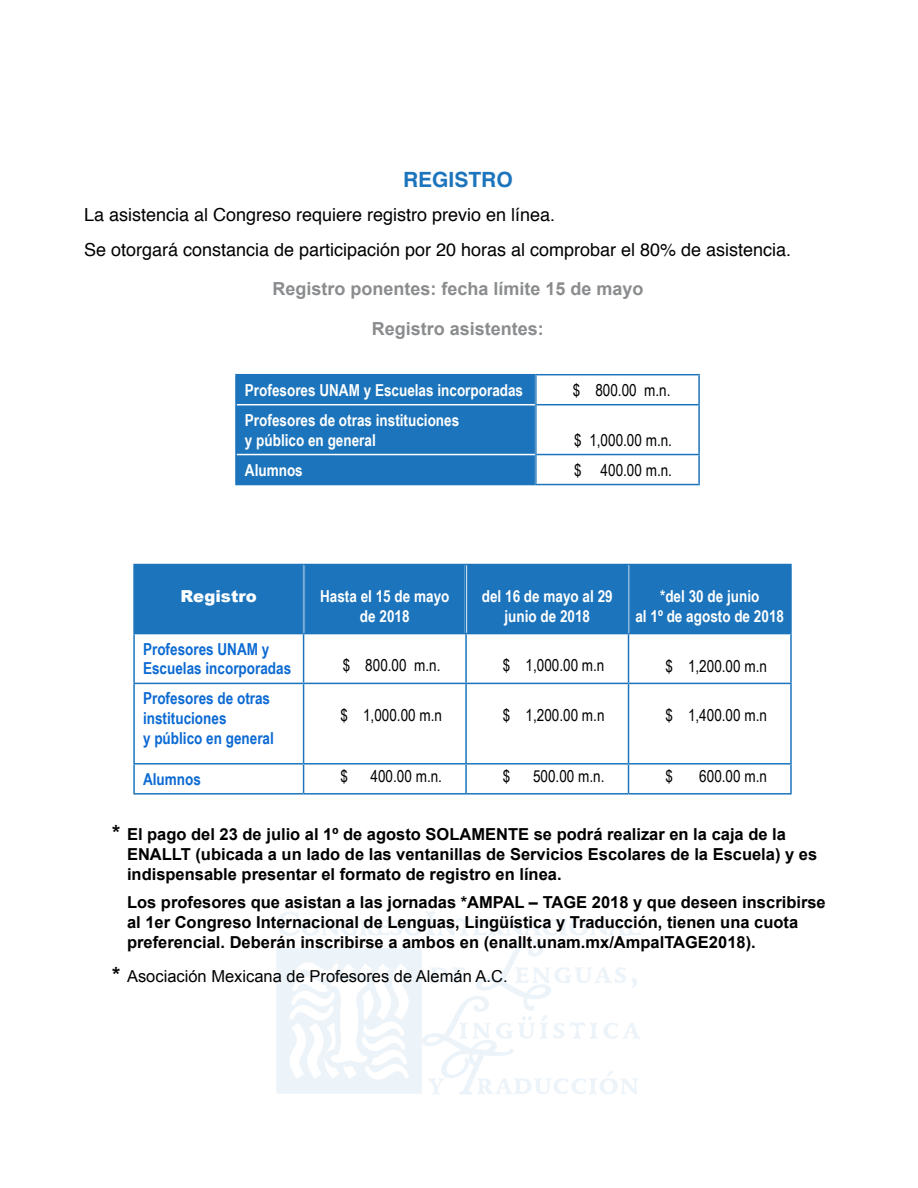
<style>
.page{position:relative;width:918px;height:1188px;background:#fff}
.page>*{position:absolute;margin:0;border:0;box-sizing:border-box;transform-origin:0 0}
.t1{font:700 21px "Helvetica";color:#1c75bc}
.t2{font:18px/34.5px "Helvetica";color:#000}
.t3{font:700 18px "Arial";color:#8a8c8e}
.t4{font:700 16.5px/19.8px "Arial";color:#000}
.t5{font:700 16.5px/19.8px "Arial Narrow";color:#fff;text-align:center}
.t6{font:16.5px "Arial Narrow";color:#000}
.t7{font:700 16.5px/19.8px "Arial Narrow";color:#0c6ad3}
.t8{font:16.5px "Arial";color:#000}
.t9{font:900 16.5px "Arial";color:#fff}
.s1{font-size:21px}
.s2{font-weight:700;font-size:21px}
</style>
<div class="page">
<svg style="left:276px;top:911px;width:365px;height:184px"></svg>
<div style="left:237px;top:375px;width:300px;height:109px;background:#1c75bc"></div>
<hr style="left:536px;top:404px;width:164px;height:1px;background:#1c75bc">
<hr style="left:536px;top:454px;width:164px;height:1px;background:#1c75bc">
<hr style="left:235px;top:374px;width:301px;height:1px;background:#1c75bc">
<hr style="left:536px;top:374px;width:164px;height:1px;background:#1c75bc">
<hr style="left:698px;top:375px;width:2px;height:29px;background:#1c75bc">
<hr style="left:698px;top:405px;width:2px;height:49px;background:#1c75bc">
<hr style="left:698px;top:455px;width:2px;height:29px;background:#1c75bc">
<hr style="left:235px;top:484px;width:301px;height:1px;background:#1c75bc">
<hr style="left:536px;top:484px;width:164px;height:1px;background:#1c75bc">
<hr style="left:237px;top:404px;width:298px;height:1px;background:#fff">
<hr style="left:237px;top:454px;width:298px;height:1px;background:#fff">
<hr style="left:235px;top:375px;width:2px;height:30px;background:#1c75bc">
<hr style="left:235px;top:405px;width:2px;height:50px;background:#1c75bc">
<hr style="left:235px;top:455px;width:2px;height:29px;background:#1c75bc">
<div style="left:135px;top:565px;width:655px;height:68px;background:#1c75bc"></div>
<svg style="left:135px;top:634px;width:655px;height:159px"></svg>
<hr style="left:302px;top:565px;width:3px;height:68px;background:#fff">
<hr style="left:465px;top:565px;width:3px;height:68px;background:#fff">
<hr style="left:627px;top:565px;width:3px;height:68px;background:#fff">
<hr style="left:133px;top:634px;width:2px;height:49px;background:#1c75bc">
<hr style="left:303px;top:634px;width:1px;height:49px;background:#1c75bc">
<hr style="left:465px;top:634px;width:2px;height:49px;background:#1c75bc">
<hr style="left:628px;top:634px;width:1px;height:49px;background:#1c75bc">
<hr style="left:790px;top:634px;width:2px;height:49px;background:#1c75bc">
<hr style="left:133px;top:683px;width:171px;height:1px;background:#1c75bc">
<hr style="left:133px;top:684px;width:2px;height:79px;background:#1c75bc">
<hr style="left:304px;top:683px;width:162px;height:1px;background:#1c75bc">
<hr style="left:303px;top:684px;width:1px;height:79px;background:#1c75bc">
<hr style="left:466px;top:683px;width:163px;height:1px;background:#1c75bc">
<hr style="left:465px;top:684px;width:2px;height:79px;background:#1c75bc">
<hr style="left:629px;top:683px;width:163px;height:1px;background:#1c75bc">
<hr style="left:628px;top:684px;width:1px;height:79px;background:#1c75bc">
<hr style="left:790px;top:684px;width:2px;height:79px;background:#1c75bc">
<hr style="left:133px;top:564px;width:171px;height:1px;background:#1c75bc">
<hr style="left:133px;top:565px;width:2px;height:68px;background:#1c75bc">
<hr style="left:304px;top:564px;width:162px;height:1px;background:#1c75bc">
<hr style="left:466px;top:564px;width:163px;height:1px;background:#1c75bc">
<hr style="left:629px;top:564px;width:163px;height:1px;background:#1c75bc">
<hr style="left:790px;top:565px;width:2px;height:68px;background:#1c75bc">
<hr style="left:133px;top:633px;width:171px;height:1px;background:#1c75bc">
<hr style="left:304px;top:633px;width:162px;height:1px;background:#1c75bc">
<hr style="left:466px;top:633px;width:163px;height:1px;background:#1c75bc">
<hr style="left:629px;top:633px;width:163px;height:1px;background:#1c75bc">
<hr style="left:302px;top:565px;width:2px;height:68px;background:#1c75bc">
<hr style="left:305px;top:565px;width:1px;height:68px;background:#1c75bc">
<hr style="left:465px;top:565px;width:1px;height:68px;background:#1c75bc">
<hr style="left:467px;top:565px;width:1px;height:68px;background:#1c75bc">
<hr style="left:627px;top:565px;width:2px;height:68px;background:#1c75bc">
<hr style="left:630px;top:565px;width:1px;height:68px;background:#1c75bc">
<hr style="left:133px;top:763px;width:171px;height:2px;background:#1c75bc">
<hr style="left:133px;top:765px;width:2px;height:28px;background:#1c75bc">
<hr style="left:304px;top:763px;width:162px;height:2px;background:#1c75bc">
<svg style="left:303px;top:765px;width:1px;height:28px"></svg>
<hr style="left:466px;top:763px;width:163px;height:2px;background:#1c75bc">
<hr style="left:465px;top:765px;width:2px;height:28px;background:#1c75bc">
<hr style="left:629px;top:763px;width:163px;height:2px;background:#1c75bc">
<svg style="left:628px;top:765px;width:1px;height:28px"></svg>
<hr style="left:790px;top:765px;width:2px;height:28px;background:#1c75bc">
<hr style="left:133px;top:793px;width:171px;height:2px;background:#1c75bc">
<hr style="left:304px;top:793px;width:162px;height:2px;background:#1c75bc">
<hr style="left:466px;top:793px;width:163px;height:2px;background:#1c75bc">
<hr style="left:629px;top:793px;width:163px;height:2px;background:#1c75bc">
<p class="t1" style="left:403px;top:162px;width:111px">REGISTRO</p>
<p class="t2" style="left:84px;top:198px;width:709px">La asistencia al Congreso requiere registro previo en línea.<br>Se otorgará constancia de participación por 20 horas al comprobar el 80% de asistencia.</p>
<p class="t3" style="left:272px;top:277px;width:373px">Registro ponentes: fecha límite 15 de mayo</p>
<p class="t3" style="left:372px;top:317px;width:174px">Registro asistentes:</p>
<p class="t5" style="left:245px;top:379px;width:280px">Profesores UNAM y Escuelas incorporadas</p>
<p class="t6" style="left:573px;top:378px;width:99px">$ 800.00 m.n.</p>
<p class="t5" style="left:245px;top:409px;width:216px;text-align:left">Profesores de otras instituciones y público en general</p>
<p class="t6" style="left:574px;top:428px;width:99px">$ 1,000.00 m.n.</p>
<p class="t5" style="left:245px;top:459px;width:59px">Alumnos</p>
<p class="t6" style="left:574px;top:458px;width:99px">$ 400.00 m.n.</p>
<p class="t9" style="left:181px;top:584px;width:78px">Registro</p>
<p class="t5" style="left:320px;top:586px;width:131px">Hasta el 15 de mayo de 2018</p>
<p class="t5" style="left:482px;top:586px;width:132px">del 16 de mayo al 29 junio de 2018</p>
<p class="t5" style="left:635px;top:586px;width:150px">*del 30 de junio<br>al 1º de agosto de 2018</p>
<p class="t7" style="left:143px;top:638px;width:150px">Profesores UNAM y<br>Escuelas incorporadas</p>
<p class="t6" style="left:343px;top:653px;width:99px">$ 800.00 m.n.</p>
<p class="t6" style="left:503px;top:653px;width:103px">$ 1,000.00 m.n</p>
<p class="t6" style="left:665px;top:655px;width:103px">$ 1,200.00 m.n</p>
<p class="t7" style="left:143px;top:688px;width:132px">Profesores de otras instituciones<br>y público en general</p>
<p class="t6" style="left:340px;top:703px;width:103px">$ 1,000.00 m.n</p>
<p class="t6" style="left:503px;top:703px;width:103px">$ 1,200.00 m.n</p>
<p class="t6" style="left:665px;top:703px;width:103px">$ 1,400.00 m.n</p>
<p class="t7" style="left:143px;top:768px;width:59px">Alumnos</p>
<p class="t6" style="left:341px;top:764px;width:9px">$</p>
<p class="t6" style="left:371px;top:764px;width:73px">400.00 m.n.</p>
<p class="t6" style="left:503px;top:764px;width:9px">$</p>
<p class="t6" style="left:533px;top:764px;width:73px">500.00 m.n.</p>
<p class="t6" style="left:665px;top:764px;width:9px">$</p>
<p class="t6" style="left:699px;top:764px;width:69px">600.00 m.n</p>
<p class="t4" style="left:127px;top:825px;width:692px;text-indent:-15px"><span class="s1">*</span> El pago del 23 de julio al 1º de agosto SOLAMENTE se podrá realizar en la caja de la<br>ENALLT (ubicada a un lado de las ventanillas de Servicios Escolares de la Escuela) y es indispensable presentar el formato de registro en línea.</p>
<p class="t4" style="left:127px;top:893px;width:700px">Los profesores que asistan a las jornadas *AMPAL – TAGE 2018 y que deseen inscribirse al 1er Congreso Internacional de Lenguas, Lingüística y Traducción, tienen una cuota preferencial. Deberán inscribirse a ambos en (enallt.unam.mx/AmpalTAGE2018).</p>
<p class="t8" style="left:112px;top:966px;width:397px"><span class="s2">*</span> Asociación Mexicana de Profesores de Alemán A.C.</p>
</div>
